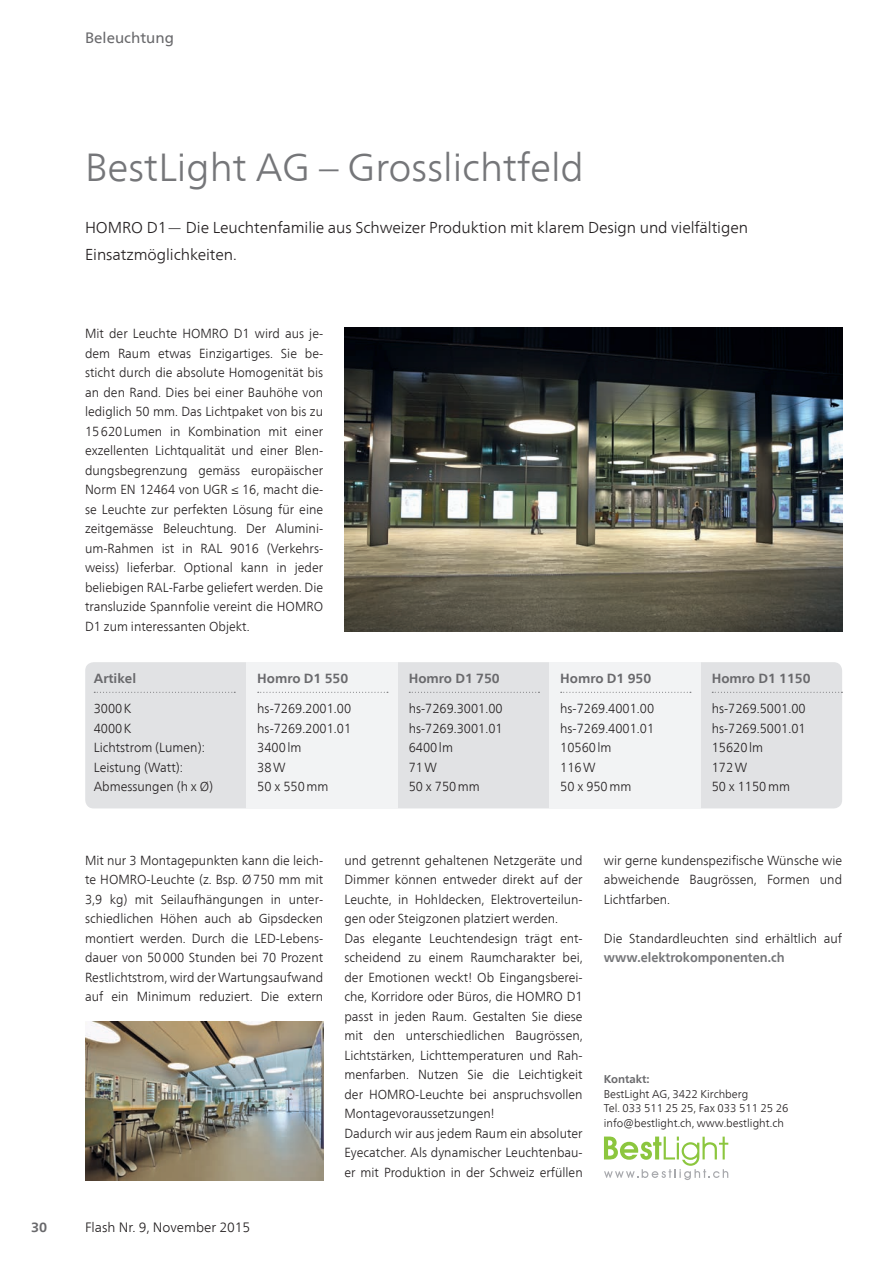
<style>
.page{position:relative;width:893px;height:1263px;background:#fff}
.page>*{position:absolute;margin:0;border:0;box-sizing:border-box;transform-origin:0 0}
.t1{font:300 39px "Frutiger Neue LT Com";color:#757679}
.t2{font:300 15.75px/27px "Frutiger Neue LT Com";letter-spacing:-.005em;color:#231f20}
.t3{font:15px "Frutiger Neue LT Com";color:#69696c}
.t4{font:300 13.5px "Frutiger Neue LT Com";color:#231f20}
.t5{font:700 13.5px "Frutiger Neue LT Com";color:#69696c}
.t6{font:300 13.2px/19.5px "Frutiger Neue LT Com";color:#231f20;scale:.95 1}
.t7{font:700 13.2px "Frutiger Neue LT Com";color:#69696c}
.t8{font:700 13.2px "Frutiger Neue LT Com";color:#757679;scale:.95 1}
.t9{font:300 11.25px/14.7px "Frutiger Neue LT Com";color:#231f20}
.t10{font:700 11.25px "Frutiger Neue LT Com";color:#69696c}
</style>
<div class="page">
<div style="left:85px;top:662px;width:757px;height:146px;background:#e1e2e4;border-radius:9px"></div>
<div style="left:247px;top:662px;width:151px;height:146px;background:#f2f3f4"></div>
<div style="left:550px;top:662px;width:151px;height:146px;background:#f2f3f4"></div>
<img style="left:344px;top:327px;width:498px;height:304px">
<svg style="left:94px;top:692px;width:141px;height:1px"></svg>
<svg style="left:258px;top:692px;width:130px;height:1px"></svg>
<svg style="left:409px;top:692px;width:130px;height:1px"></svg>
<svg style="left:561px;top:692px;width:130px;height:1px"></svg>
<svg style="left:712px;top:692px;width:130px;height:1px"></svg>
<img style="left:85px;top:1021px;width:238px;height:159px">
<svg style="left:604px;top:1136px;width:124px;height:44px"></svg>
<p class="t3" style="left:85px;top:29px;width:90px">Beleuchtung</p>
<h1 class="t1" style="left:85px;top:143px;width:500px">BestLight AG – Grosslichtfeld</h1>
<p class="t2" style="left:85px;top:214px;width:665px">HOMRO D1— Die Leuchtenfamilie aus Schweizer Produktion mit klarem Design und vielfältigen<br>Einsatzmöglichkeiten.</p>
<p class="t6" style="left:85px;top:324px;width:252px;text-align:justify">Mit der Leuchte HOMRO D1 wird aus je&shy;dem Raum etwas Einzigartiges. Sie be&shy;sticht durch die absolute Homogenität bis an den Rand. Dies bei einer Bauhöhe von lediglich 50 mm. Das Lichtpaket von bis zu 15620Lumen in Kombination mit einer exzellenten Lichtqualität und einer Blen&shy;dungsbegrenzung gemäss europäischer Norm EN 12464 von UGR ≤ 16, macht die&shy;se Leuchte zur perfekten Lösung für eine zeitgemässe Beleuchtung. Der Alumini&shy;um-Rahmen ist in RAL 9016 (Verkehrs&shy;weiss) lieferbar. Optional kann in jeder beliebigen RAL-Farbe geliefert werden. Die transluzide Spannfolie vereint die HOMRO D1 zum interessanten Objekt.</p>
<p class="t7" style="left:94px;top:671px;width:44px">Artikel</p>
<p class="t6" style="left:94px;top:699px;width:127px">3000K<br>4000K<br>Lichtstrom (Lumen):<br>Leistung (Watt):<br>Abmessungen (h x Ø)</p>
<p class="t7" style="left:257px;top:671px;width:93px">Homro D1 550</p>
<p class="t6" style="left:257px;top:699px;width:100px">hs-7269.2001.00 hs-7269.2001.01<br>3400lm<br>38W<br>50 x 550mm</p>
<p class="t7" style="left:409px;top:671px;width:93px">Homro D1 750</p>
<p class="t6" style="left:409px;top:699px;width:100px">hs-7269.3001.00 hs-7269.3001.01<br>6400lm<br>71W<br>50 x 750mm</p>
<p class="t7" style="left:560px;top:671px;width:93px">Homro D1 950</p>
<p class="t6" style="left:560px;top:699px;width:100px">hs-7269.4001.00 hs-7269.4001.01<br>10560lm<br>116W<br>50 x 950mm</p>
<p class="t7" style="left:712px;top:671px;width:100px">Homro D1 1150</p>
<p class="t6" style="left:712px;top:699px;width:100px">hs-7269.5001.00 hs-7269.5001.01<br>15620lm<br>172W<br>50 x 1150mm</p>
<p class="t6" style="left:85px;top:850px;width:252px;text-align:justify">Mit nur 3 Montagepunkten kann die leich&shy;te HOMRO-Leuchte (z. Bsp. Ø750 mm mit 3,9 kg) mit Seilaufhängungen in unter&shy;schiedlichen Höhen auch ab Gipsdecken montiert werden. Durch die LED-Lebens&shy;dauer von 50000 Stunden bei 70 Prozent Restlichtstrom, wird der Wartungsaufwand auf ein Minimum reduziert. Die extern</p>
<p class="t6" style="left:344px;top:850px;width:252px">und getrennt gehaltenen Netzgeräte und Dimmer können entweder direkt auf der Leuchte, in Hohldecken, Elektroverteilun&shy;gen oder Steigzonen platziert werden.<br>Das elegante Leuchtendesign trägt ent&shy;scheidend zu einem Raumcharakter bei, der Emotionen weckt! Ob Eingangsberei&shy;che, Korridore oder Büros, die HOMRO D1 passt in jeden Raum. Gestalten Sie diese mit den unterschiedlichen Baugrössen, Lichtstärken, Lichttemperaturen und Rah&shy;menfarben. Nutzen Sie die Leichtigkeit der HOMRO-Leuchte bei anspruchsvollen Montagevoraussetzungen!<br>Dadurch wir aus jedem Raum ein absoluter Eyecatcher. Als dynamischer Leuchtenbau&shy;er mit Produktion in der Schweiz erfüllen</p>
<p class="t6" style="left:604px;top:850px;width:252px;text-align:justify">wir gerne kundenspezifische Wü nsche wie abweichende Baugrössen, Formen und Lichtfarben.</p>
<p class="t6" style="left:604px;top:928px;width:252px">Die Standardleuchten sind erhältlich auf</p>
<p class="t8" style="left:604px;top:950px;width:192px">www.elektrokomponenten.ch</p>
<p class="t10" style="left:604px;top:1072px;width:47px">Kontakt:</p>
<p class="t9" style="left:604px;top:1086px;width:186px">BestLight AG, 3422 Kirchberg<br>Tel. 033 511 25 25, Fax 033 511 25 26 info@bestlight.ch, www.bestlight.ch</p>
<p class="t5" style="left:31px;top:1219px;width:18px">30</p>
<p class="t4" style="left:85px;top:1219px;width:167px">Flash Nr. 9, November 2015</p>
</div>
